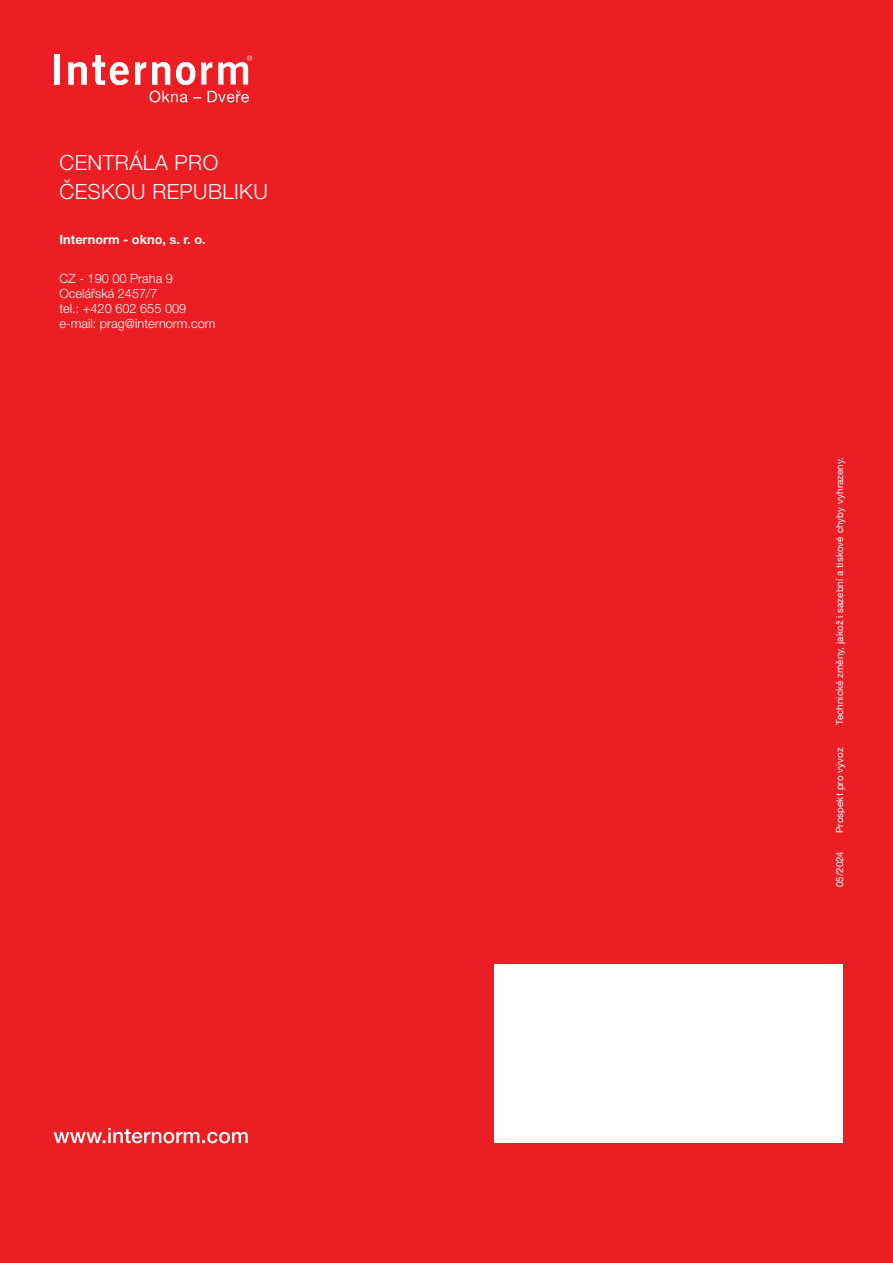
<style>
.page{position:relative;width:893px;height:1263px;background:#ed1d24}
.page>*{position:absolute;margin:0;border:0;box-sizing:border-box;transform-origin:0 0}
.t1{font:300 21px/28.5px "Helvetica Neue LT Pro";letter-spacing:.02em;color:#fff}
.t2{font:300 12.75px/15px "Helvetica Neue LT Pro";color:#fff}
.t3{font:700 12.75px "Helvetica Neue LT Pro";color:#fff}
.t4{font:9.75px "Helvetica Neue LT Pro";letter-spacing:.01em;color:#fff}
</style>
<div class="page">
<svg style="left:149px;top:91px;width:100px;height:11px"></svg>
<svg style="left:201px;top:62px;width:11px;height:23px"></svg>
<svg style="left:218px;top:55px;width:34px;height:30px"></svg>
<div style="left:54px;top:54px;width:6px;height:31px;background:#fff"></div>
<svg style="left:68px;top:55px;width:60px;height:30px"></svg>
<svg style="left:135px;top:62px;width:11px;height:23px"></svg>
<svg style="left:152px;top:62px;width:18px;height:23px"></svg>
<svg style="left:176px;top:62px;width:19px;height:23px"></svg>
<div style="left:495px;top:964px;width:348px;height:179px;background:#fff"></div>
<svg style="left:54px;top:1128px;width:194px;height:15px"></svg>
<h1 class="t1" style="left:60px;top:148px;width:210px">CENTRÁLA PRO<br>ČESKOU REPUBLIKU</h1>
<h2 class="t3" style="left:60px;top:231px;width:148px">Internorm - okno, s. r. o.</h2>
<h2 class="t2" style="left:60px;top:270px;width:157px">CZ - 190 00 Praha 9<br>Ocelářská 2457/7<br>tel.: +420 602 655 009 e-mail: prag@internorm.com</h2>
<p class="t4" style="left:834px;top:725px;width:269px;rotate:-90deg">Technické změny, jakož i sazební a tiskové chyby vyhrazeny.</p>
<p class="t4" style="left:834px;top:833px;width:87px;rotate:-90deg">Prospekt pro vývoz</p>
<p class="t4" style="left:834px;top:887px;width:37px;rotate:-90deg">05/2024</p>
</div>
